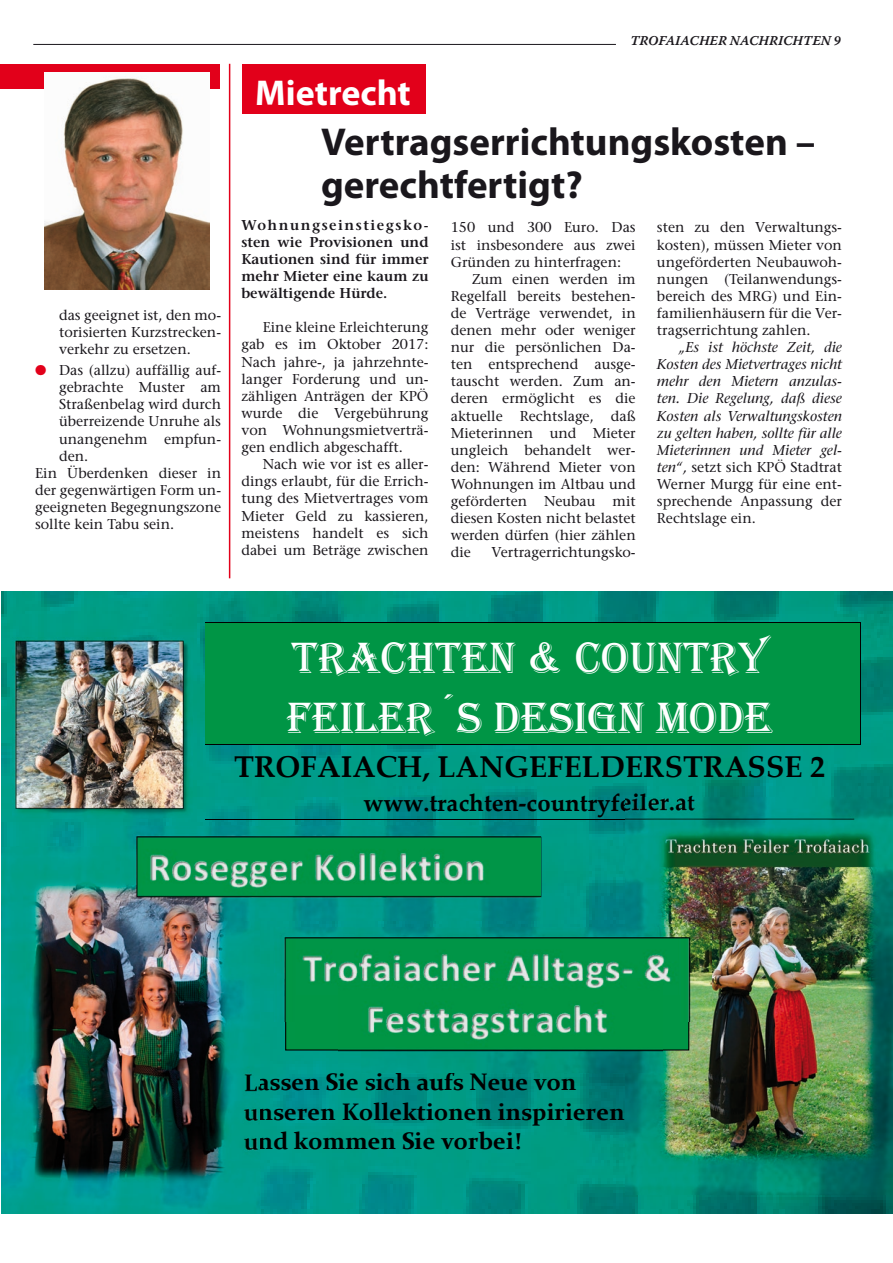
<style>
.page{position:relative;width:893px;height:1263px;background:#fff}
.page>*{position:absolute;margin:0;border:0;box-sizing:border-box;transform-origin:0 0}
.t1{font:45px/59.6px "Algerian";color:#fff}
.Titel_2{font:700 39px/42.9px "Myriad Pro";color:#1a171c}
.Titel_2-2{font:700 36px "Myriad Pro";color:#fff}
.t2{font:700 30px "Palatino Linotype";color:#010000}
.t3{font:700 24px/29.2px "Constantia";color:#010000}
.t4{font:700 24px "Palatino Linotype";color:#010000}
.swt-twxt{font:14.25px/17.1px "Stone Serif";color:#1a171c;text-align:justify}
.swt-twxt-2{font:italic 14.25px/17.1px "Stone Serif";color:#1a171c;text-align:justify}
.swt-twxt-3{font:600 14.25px/17.1px "Stone Serif";color:#1a171c;text-align:justify}
.t5{font:13.5px "Warnock Pro Semibold It Capt";color:#1a171c}
.s1{color:#e2001a}
.s2{font-style:normal}
</style>
<div class="page">
<hr style="left:33px;top:44px;width:583px;height:1px;background:#1a171c">
<img style="left:1px;top:591px;width:892px;height:622px">
<div style="left:206px;top:623px;width:654px;height:61px;background:#009545"></div>
<hr style="left:206px;top:622px;width:654px;height:1px;background:#010000">
<hr style="left:860px;top:623px;width:1px;height:61px;background:#010000">
<div style="left:206px;top:684px;width:654px;height:60px;background:#009545"></div>
<hr style="left:206px;top:744px;width:654px;height:1px;background:#010000">
<hr style="left:860px;top:684px;width:1px;height:60px;background:#010000">
<hr style="left:205px;top:819px;width:649px;height:1px;background:#010000">
<img style="left:12px;top:637px;width:180px;height:180px">
<img style="left:1px;top:848px;width:258px;height:365px">
<img style="left:626px;top:798px;width:267px;height:396px">
<img style="left:121px;top:826px;width:419px;height:95px">
<img style="left:275px;top:927px;width:436px;height:95px">
<div style="left:295px;top:995px;width:385px;height:49px;background:#009545"></div>
<img style="left:338px;top:978px;width:324px;height:95px">
<div style="left:0;top:65px;width:220px;height:24px;background:#e2001a"></div>
<img style="left:45px;top:72px;width:164px;height:217px">
<hr style="left:229px;top:64px;width:1px;height:514px;background:#e2001a">
<div style="left:242px;top:64px;width:184px;height:49px;background:#e2001a"></div>
<p class="swt-twxt" style="left:59px;top:306px;width:164px">das geeignet ist, den mo&shy;torisierten Kurzstrecken&shy;verkehr zu ersetzen.</p>
<p class="swt-twxt" style="left:59px;top:362px;width:164px;text-indent:-24px"><span class="s1">●</span> Das (allzu) auffällig auf&shy;gebrachte Muster am Straßenbelag wird durch überreizende Unruhe als unangenehm empfun&shy;den.</p>
<p class="swt-twxt" style="left:35px;top:464px;width:188px">Ein Überdenken dieser in der gegenwärtigen Form un&shy;geeigneten Begegnungszone sollte kein Tabu sein.</p>
<p class="Titel_2-2" style="left:255px;top:69px;width:157px">Mietrecht</p>
<p class="t5" style="left:630px;top:33px;width:212px">TROFAIACHER NACHRICHTEN 9</p>
<p class="Titel_2" style="left:321px;top:119px;width:496px">Vertragserrichtungskosten – gerechtfertigt?</p>
<p class="swt-twxt-3" style="left:241px;top:216px;width:189px">Wohnungseinstiegsko&shy;sten wie Provisionen und Kautionen sind für immer mehr Mieter eine kaum zu bewältigende Hürde.</p>
<p class="swt-twxt" style="left:241px;top:319px;width:189px;text-indent:21px">Eine kleine Erleichterung gab es im Oktober 2017:<br>Nach jahre-, ja jahrzehnte&shy;langer Forderung und un&shy;zähligen Anträgen der KPÖ wurde die Vergebührung von Wohnungsmietverträ&shy;gen endlich abgeschafft.</p>
<p class="swt-twxt" style="left:241px;top:456px;width:189px;text-indent:21px">Nach wie vor ist es aller&shy;dings erlaubt, für die Errich&shy;tung des Mietvertrages vom Mieter Geld zu kassieren, meistens handelt es sich dabei um Beträge zwischen</p>
<p class="swt-twxt" style="left:451px;top:219px;width:186px">150 und 300 Euro. Das ist insbesondere aus zwei Gründen zu hinterfragen:</p>
<p class="swt-twxt" style="left:451px;top:270px;width:186px;text-indent:21px">Zum einen werden im Regelfall bereits bestehen&shy;de Verträge verwendet, in denen mehr oder weniger nur die persönlichen Da&shy;ten entsprechend ausge&shy;tauscht werden. Zum an&shy;deren ermöglicht es die aktuelle Rechtslage, daß Mieterinnen und Mieter ungleich behandelt wer&shy;den: Während Mieter von Wohnungen im Altbau und geförderten Neubau mit diesen Kosten nicht belastet werden dürfen (hier zählen die</p>
<p class="swt-twxt" style="left:491px;top:544px;width:146px">Vertragerrichtungsko-</p>
<p class="swt-twxt" style="left:657px;top:219px;width:186px">sten zu den Verwaltungs&shy;kosten), müssen Mieter von ungeförderten Neubauwoh&shy;nungen (Teilanwendungs&shy;bereich des MRG) und Ein&shy;familienhäusern für die Ver&shy;tragserrichtung zahlen.</p>
<p class="swt-twxt-2" style="left:657px;top:339px;width:186px;text-indent:21px">„Es ist höchste Zeit, die Kosten des Mietvertrages nicht mehr den Mietern anzulas&shy;ten. Die Regelung, daß diese Kosten als Verwaltungskosten zu gelten haben, sollte für alle Mieterinnen und Mieter gel&shy;ten“, <span class="s2">setzt sich KPÖ Stadtrat Werner Murgg für eine ent&shy;sprechende Anpassung der Rechtslage ein.</span></p>
<p class="t1" style="left:287px;top:629px;width:487px">TRACHTEN &amp; COUNTRY<br>FEILER´S DESIGN MODE</p>
<p class="t2" style="left:234px;top:745px;width:592px">TROFAIACH, LANGEFELDERSTRASSE 2</p>
<p class="t4" style="left:363px;top:786px;width:333px">www.trachten-countryfeiler.at</p>
<p class="t3" style="left:243px;top:1066px;width:383px">Lassen Sie sich aufs Neue von unseren Kollektionen inspirieren und kommen Sie vorbei!</p>
</div>
